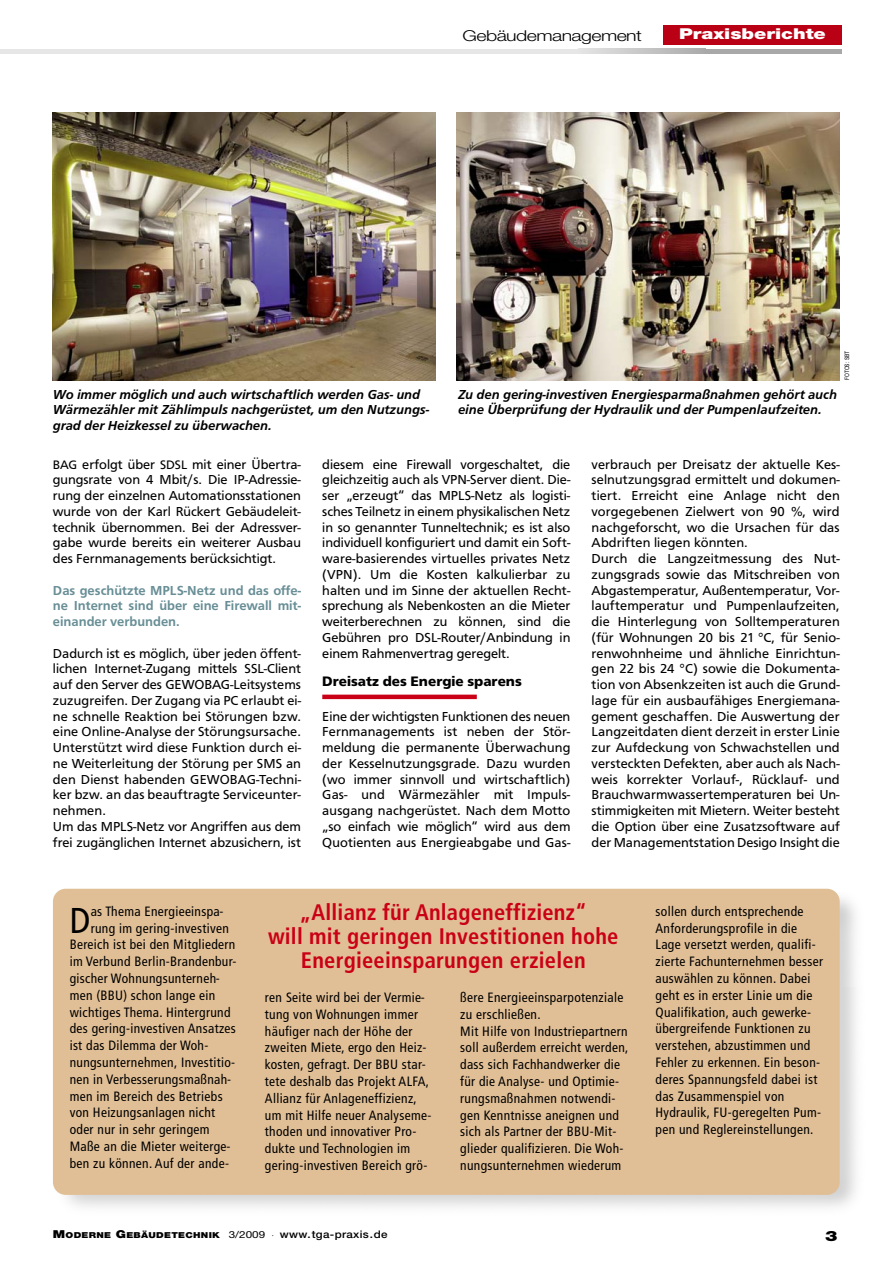
<style>
.page{position:relative;width:893px;height:1263px;background:#fff}
.page>*{position:absolute;margin:0;border:0;box-sizing:border-box;transform-origin:0 0}
.t1{font:condensed 35.85px "Frutiger";color:#000}
.t2{font:700 condensed 22.5px/24px "Frutiger";letter-spacing:.01em;color:#ca0016;text-align:center}
.t3{font:300 15px "Helvetica Neue";letter-spacing:-.03em;color:#000;scale:1.3 1}
.t4{font:900 15px "Helvetica Neue";color:#fff;scale:1.3 1}
.t5{font:700 14.25px "Frutus T";color:#000}
.t6{font:900 14.25px "Helvetica Neue";color:#000;scale:1.3 1}
.t7{font:13.5px/15.8px "Frutus T";letter-spacing:.01em;color:#000;text-align:justify}
.t8{font:condensed 13.5px/16.8px "Frutiger";letter-spacing:.025em;color:#000}
.t9{font:italic 500 13.5px/15.8px "Frutus T";color:#000}
.t10{font:500 13.5px/15.8px "Frutus T";color:#688e96;text-align:justify}
.t11{font:900 8.25px "Helvetica Neue";letter-spacing:.025em;color:#000;scale:1.2 1}
.t12{font:condensed 6px "Helvetica";letter-spacing:.01em;color:#000}
.s1{font-size:12.75px}
.s2{font-size:10.95px}
.s3{font-weight:400;font-size:9.75px}
.s4{font-weight:400;font-size:7.5px}
.s5{font-weight:500;font-size:10.5px}
</style>
<div class="page">
<div style="left:663px;top:26px;width:179px;height:19px;background:#ba0014"></div>
<hr style="left:55px;top:49px;width:787px;height:4px;background:#e6e6e6">
<svg style="left:599px;top:49px;width:107px;height:4px"></svg>
<hr style="left:706px;top:49px;width:136px;height:4px;background:#a8a8a8">
<hr style="left:0;top:49px;width:102px;height:4px;background:#e6e6e6">
<hr style="left:322px;top:695px;width:155px;height:4px;background:#ca0016">
<img style="left:53px;top:113px;width:383px;height:268px">
<img style="left:457px;top:113px;width:383px;height:268px">
<div style="left:53px;top:889px;width:787px;height:306px;background:#e1bf96;border-radius:13px"></div>
<p class="t3" style="left:463px;top:30px;width:139px">Gebäudemanagement</p>
<p class="t4" style="left:679px;top:29px;width:114px">Praxisberichte</p>
<p class="t9" style="left:53px;top:387px;width:378px">Wo immer möglich und auch wirtschaftlich werden Gas- und<br>Wärmezähler mit Zählimpuls nachgerüstet, um den Nutzungs - grad der Heizkessel zu überwachen.</p>
<p class="t9" style="left:458px;top:387px;width:380px">Zu den gering-investiven Energiesparmaßnahmen gehört auch eine Überprüfung der Hydraulik und der Pumpenlaufzeiten.</p>
<p class="t12" style="left:845px;top:380px;width:31px;rotate:-90deg">FOTOS: SBT</p>
<p class="t7" style="left:53px;top:457px;width:250px"><span class="s1">BAG</span> erfolgt über <span class="s1">SDSL</span> mit einer Übertra&shy;gungsrate von 4 Mbit/s. Die IP-Adressie&shy;rung der einzelnen Automationsstationen wurde von der Karl Rückert Gebäudeleit&shy;technik übernommen. Bei der Adressver&shy;gabe wurde bereits ein weiterer Ausbau des Fernmanagements berücksichtigt.</p>
<p class="t10" style="left:53px;top:583px;width:250px">Das geschützte MPLS-Netz und das offe&shy;ne Internet sind über eine Firewall mit - einander verbunden.</p>
<p class="t7" style="left:53px;top:646px;width:250px;text-align:left">Dadurch ist es möglich, über jeden öffent&shy;lichen Internet-Zugang mittels SSL-Client auf den Server des GEWOBAG-Leitsystems zuzugreifen. Der Zugang via PC erlaubt ei&shy;ne schnelle Reaktion bei Störungen bzw. eine Online-Analyse der Störungsursache.<br>Unterstützt wird diese Funktion durch ei&shy;ne Weiterleitung der Störung per SMS an den Dienst habenden GEWOBAG-Techni&shy;ker bzw. an das beauftragte Serviceunter&shy;nehmen.<br>Um das MPLS-Netz vor Angriffen aus dem frei zugänglichen Internet abzusichern, ist</p>
<p class="t7" style="left:322px;top:457px;width:250px">diesem eine Firewall vorgeschaltet, die gleichzeitig auch als VPN-Server dient. Die&shy;ser „erzeugt“ das MPLS-Netz als logisti&shy;sches Teilnetz in einem physikalischen Netz in so genannter Tunneltechnik; es ist also individuell konfiguriert und damit ein Soft&shy;ware-basierendes virtuelles privates Netz (VPN). Um die Kosten kalkulierbar zu halten und im Sinne der aktuellen Recht&shy;sprechung als Nebenkosten an die Mieter weiterberechnen zu können, sind die Gebühren pro DSL-Router/Anbindung in einem Rahmenvertrag geregelt.</p>
<p class="t5" style="left:322px;top:676px;width:201px">Dreisatz des Energie sparens</p>
<p class="t7" style="left:322px;top:709px;width:250px">Eine der wichtigsten Funktionen des neuen Fernmanagements ist neben der Stör&shy;meldung die permanente Überwachung der Kesselnutzungsgrade. Dazu wurden (wo immer sinnvoll und wirtschaftlich)<br>Gas- und Wärmezähler mit Impuls&shy;ausgang nachgerüstet. Nach dem Motto „so einfach wie möglich“ wird aus dem Quotienten aus Energieabgabe und Gas-</p>
<p class="t7" style="left:592px;top:457px;width:250px;text-align:left">verbrauch per Dreisatz der aktuelle Kes&shy;selnutzungsgrad ermittelt und dokumen&shy;tiert. Erreicht eine Anlage nicht den vorgegebenen Zielwert von 90 %, wird nachgeforscht, wo die Ursachen für das Abdriften liegen könnten.<br>Durch die Langzeitmessung des Nut&shy;zungsgrads sowie das Mitschreiben von Abgastemperatur, Außentemperatur, Vor&shy;lauftemperatur und Pumpenlaufzeiten, die Hinterlegung von Solltemperaturen (für Wohnungen 20 bis 21 °C, für Senio&shy;renwohnheime und ähnliche Einrichtun&shy;gen 22 bis 24 °C) sowie die Dokumenta&shy;tion von Absenkzeiten ist auch die Grund&shy;lage für ein ausbaufähiges Energiemana&shy;gement geschaffen. Die Auswertung der Langzeitdaten dient derzeit in erster Linie zur Aufdeckung von Schwachstellen und versteckten Defekten, aber auch als Nach&shy;weis korrekter Vorlauf-, Rücklauf- und Brauchwarmwassertemperaturen bei Un&shy;stimmigkeiten mit Mietern. Weiter besteht die Option über eine Zusatzsoftware auf der Managementstation Desigo Insight die</p>
<h1 class="t1" style="left:70px;top:906px;width:22px">D</h1>
<p class="t8" style="left:91px;top:904px;width:134px">as Thema Energieeinspa-</p>
<p class="t8" style="left:91px;top:921px;width:140px">rung im gering-investiven</p>
<p class="t8" style="left:70px;top:937px;width:167px">Bereich ist bei den Mitgliedern</p>
<p class="t8" style="left:70px;top:954px;width:168px">im Verbund Berlin-Brandenbur-</p>
<p class="t8" style="left:70px;top:971px;width:152px">gischer Wohnungsunterneh-</p>
<p class="t8" style="left:70px;top:988px;width:147px">men (BBU) schon lange ein</p>
<p class="t8" style="left:70px;top:1005px;width:162px">wichtiges Thema. Hintergrund</p>
<p class="t8" style="left:70px;top:1021px;width:168px">des gering-investiven Ansatzes</p>
<p class="t8" style="left:70px;top:1038px;width:140px">ist das Dilemma der Woh-</p>
<p class="t8" style="left:70px;top:1055px;width:167px">nungsunternehmen, Investitio-</p>
<p class="t8" style="left:70px;top:1072px;width:163px">nen in Verbesserungsmaßnah-</p>
<p class="t8" style="left:70px;top:1089px;width:154px">men im Bereich des Betriebs</p>
<p class="t8" style="left:70px;top:1105px;width:147px">von Heizungsanlagen nicht</p>
<p class="t8" style="left:70px;top:1122px;width:141px">oder nur in sehr geringem</p>
<p class="t8" style="left:70px;top:1139px;width:162px">Maße an die Mieter weiterge-</p>
<p class="t8" style="left:70px;top:1156px;width:161px">ben zu können. Auf der ande-</p>
<h2 class="t2" style="left:268px;top:902px;width:352px">„Allianz für Anlageneffizienz“<br>will mit geringen Investitionen hohe<br>Energieeinsparungen erzielen</h2>
<p class="t8" style="left:265px;top:990px;width:168px">ren Seite wird bei der Vermie&shy;tung von Wohnungen immer häufiger nach der Höhe der zweiten Miete, ergo den Heiz&shy;kosten, gefragt. Der BBU star&shy;tete deshalb das Projekt ALFA,<br>Allianz für Anlageneffizienz, um mit Hilfe neuer Analyseme&shy;thoden und innovativer Pro&shy;dukte und Technologien im gering-investiven Bereich grö-</p>
<p class="t8" style="left:460px;top:990px;width:170px">ßere Energieeinsparpotenziale zu erschließen.<br>Mit Hilfe von Industriepartnern soll außerdem erreicht werden, dass sich Fachhandwerker die für die Analyse- und Optimie&shy;rungsmaßnahmen notwendi&shy;gen Kenntnisse aneignen und sich als Partner der BBU-Mit&shy;glieder qualifizieren. Die Woh&shy;nungsunternehmen wiederum</p>
<p class="t8" style="left:655px;top:904px;width:169px">sollen durch entsprechende<br>Anforderungsprofile in die<br>Lage versetzt werden, qualifi&shy;zierte Fachunternehmen besser auswählen zu können. Dabei geht es in erster Linie um die<br>Qualifikation, auch gewerke&shy;übergreifende Funktionen zu verstehen, abzustimmen und<br>Fehler zu erkennen. Ein beson&shy;deres Spannungsfeld dabei ist das Zusammenspiel von<br>Hydraulik, FU-geregelten Pum&shy;pen und Reglereinstellungen.</p>
<p class="t11" style="left:53px;top:1232px;width:280px"><span class="s2">M</span>ODERNE <span class="s2">G</span>EBÄUDETECHNIK <span class="s3">3/2009</span> <span class="s4">·</span> <span class="s5">www.tga-praxis.de</span></p>
<p class="t6" style="left:825px;top:1230px;width:11px">3</p>
</div>
